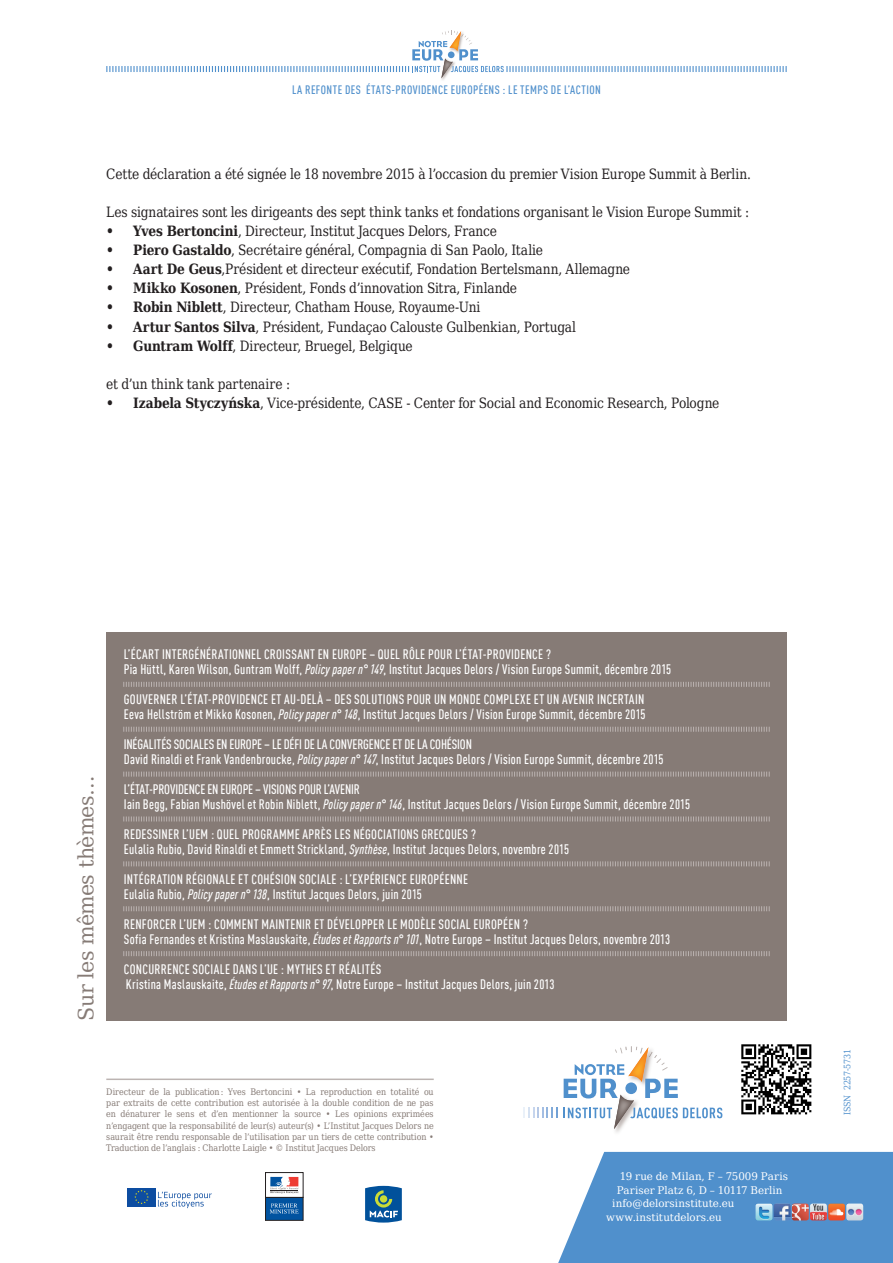
<style>
.page{position:relative;width:893px;height:1263px;background:#fff}
.page>*{position:absolute;margin:0;border:0;box-sizing:border-box;transform-origin:0 0}
.t1{font:21px "DejaVu Serif";letter-spacing:-.04em;color:#867b76}
.FR_TRI_Texte_courant{font:14.25px "DejaVu Serif Condensed";letter-spacing:-.01em;color:#231f20;scale:.95 1}
.PP_SMT_auteur{font:500 condensed 13.5px "DIN Offc Pro";letter-spacing:.02em;color:#fff}
.PP_SMT_titre{font:500 condensed 13.5px "DIN Offc Pro";letter-spacing:.02em;color:#fff}
.PP_SMT_titre-2{font:500 condensed 13.5px "DIN Offc Pro";letter-spacing:-.01em;color:#fff}
.PP_SMT_auteur_fin{font:500 condensed 13.5px "DIN Offc Pro";letter-spacing:.025em;color:#fff}
.FR_TRI_titre_courant{font:500 condensed 12px "DIN Offc Pro";letter-spacing:.06em;color:#5090cc}
.t2{font:10.5px "DejaVu Serif";color:#fff}
.t3{font:9px/11.2px "DejaVu Serif Condensed";letter-spacing:-.005em;color:#867b76;text-align:justify}
.t4{font:9px "DejaVu Serif Condensed";letter-spacing:-.02em;color:#5090cc}
.s1{font-weight:700}
.s2{font-style:italic}
</style>
<div class="page">
<svg style="left:106px;top:31px;width:681px;height:47px"></svg>
<div style="left:106px;top:632px;width:681px;height:388px;background:#867b76"></div>
<svg style="left:123px;top:682px;width:647px;height:5px"></svg>
<svg style="left:123px;top:726px;width:647px;height:6px"></svg>
<svg style="left:123px;top:771px;width:647px;height:6px"></svg>
<svg style="left:123px;top:816px;width:647px;height:6px"></svg>
<svg style="left:123px;top:861px;width:647px;height:6px"></svg>
<svg style="left:123px;top:906px;width:647px;height:6px"></svg>
<svg style="left:123px;top:951px;width:647px;height:5px"></svg>
<svg style="left:558px;top:1152px;width:335px;height:111px;background:#5c98cf"></svg>
<hr style="left:106px;top:1078px;width:328px;height:2px;background:#bcb4b2">
<img style="left:614px;top:1129px;width:7px;height:4px">
<svg style="left:523px;top:1108px;width:35px;height:10px"></svg>
<svg style="left:564px;top:1046px;width:158px;height:83px"></svg>
<img style="left:774px;top:1203px;width:89px;height:17px">
<img style="left:756px;top:1203px;width:16px;height:17px">
<svg style="left:365px;top:1186px;width:37px;height:36px"></svg>
<div style="left:265px;top:1197px;width:38px;height:23px;background:#0153a0"></div>
<div style="left:265px;top:1197px;width:38px;height:23px;border:1px solid #231f20"></div>
<svg style="left:270px;top:1176px;width:29px;height:18px"></svg>
<div style="left:265px;top:1172px;width:38px;height:25px;border:1px solid #231f20"></div>
<svg style="left:270px;top:1177px;width:28px;height:16px"></svg>
<svg style="left:270px;top:1203px;width:29px;height:10px"></svg>
<div style="left:128px;top:1188px;width:28px;height:18px;background:#0d4da1"></div>
<svg style="left:134px;top:1190px;width:15px;height:14px"></svg>
<svg style="left:158px;top:1191px;width:54px;height:17px"></svg>
<img style="left:741px;top:1044px;width:71px;height:71px">
<p class="FR_TRI_titre_courant" style="left:292px;top:81px;width:20px">Larefonte</p>
<p class="FR_TRI_titre_courant" style="left:345px;top:81px;width:6px">des</p>
<p class="FR_TRI_titre_courant" style="left:366px;top:81px;width:11px">États</p>
<p class="FR_TRI_titre_courant" style="left:392px;top:81px;width:11px">-providence</p>
<p class="FR_TRI_titre_courant" style="left:451px;top:81px;width:6px">européens</p>
<p class="FR_TRI_titre_courant" style="left:502px;top:81px;width:25px">: Le temps</p>
<p class="FR_TRI_titre_courant" style="left:551px;top:81px;width:26px">de l’action</p>
<p class="FR_TRI_Texte_courant" style="left:106px;top:161px;width:680px">Cette déclaration a été signée le 18 novembre 2015 à l’occasion du premier Vision Europe Summit à Berlin.</p>
<p class="FR_TRI_Texte_courant" style="left:106px;top:199px;width:678px">Les signataires sont les dirigeants des sept think tanks et fondations organisant le Vision Europe Summit :</p>
<p class="FR_TRI_Texte_courant" style="left:106px;top:218px;width:413px"><span class="s1">• Yves Bertoncini</span>, Directeur, Institut Jacques Delors, France</p>
<p class="FR_TRI_Texte_courant" style="left:106px;top:237px;width:461px"><span class="s1">• Piero Gastaldo</span>, Secrétaire général, Compagnia di San Paolo, Italie</p>
<p class="FR_TRI_Texte_courant" style="left:106px;top:256px;width:553px"><span class="s1">• Aart De Geus</span>,Président et directeur exécutif, Fondation Bertelsmann, Allemagne</p>
<p class="FR_TRI_Texte_courant" style="left:106px;top:276px;width:434px"><span class="s1">• Mikko Kosonen</span>, Président, Fonds d’innovation Sitra, Finlande</p>
<p class="FR_TRI_Texte_courant" style="left:106px;top:295px;width:395px"><span class="s1">• Robin Niblett</span>, Directeur, Chatham House, Royaume-Uni</p>
<p class="FR_TRI_Texte_courant" style="left:106px;top:314px;width:496px"><span class="s1">• Artur Santos Silva</span>, Président, Fundaçao Calouste Gulbenkian, Portugal</p>
<p class="FR_TRI_Texte_courant" style="left:106px;top:333px;width:324px"><span class="s1">• Guntram Wolff</span>, Directeur, Bruegel, Belgique</p>
<p class="FR_TRI_Texte_courant" style="left:106px;top:371px;width:195px">et d’un think tank partenaire :</p>
<p class="FR_TRI_Texte_courant" style="left:106px;top:390px;width:647px"><span class="s1">• Izabela Styczyńska</span>, Vice-présidente, CASE - Center for Social and Economic Research, Pologne</p>
<p class="t1" style="left:67px;top:1020px;width:246px;rotate:-90deg">Sur les mêmes thèmes…</p>
<p class="PP_SMT_titre" style="left:124px;top:645px;width:429px">L’ÉCART INTERGÉNÉRATIONNEL CROISSANT EN EUROPE – QUEL RÔLE POUR L’ÉTAT-PROVIDENCE ?</p>
<p class="PP_SMT_auteur" style="left:124px;top:660px;width:549px">Pia Hüttl, Karen Wilson, Guntram Wolff, <span class="s2">Policy paper n° 149</span>, Institut Jacques Delors / Vision Europe Summit, décembre 2015</p>
<p class="PP_SMT_titre" style="left:124px;top:689px;width:522px">GOUVERNER L’ÉTAT-PROVIDENCE ET AU-DELÀ – DES SOLUTIONS POUR UN MONDE COMPLEXE ET UN AVENIR INCERTAIN</p>
<p class="PP_SMT_auteur" style="left:124px;top:704px;width:523px">Eeva Hellström et Mikko Kosonen, <span class="s2">Policy paper n° 148</span>, Institut Jacques Delors / Vision Europe Summit, décembre 2015</p>
<p class="PP_SMT_titre-2" style="left:124px;top:734px;width:350px">INÉGALITÉS SOCIALES EN EUROPE – LE DÉFI DE LA CONVERGENCE ET DE LA COHÉSION</p>
<p class="PP_SMT_auteur" style="left:124px;top:749px;width:541px">David Rinaldi et Frank Vandenbroucke, <span class="s2">Policy paper n° 147</span>, Institut Jacques Delors / Vision Europe Summit, décembre 2015</p>
<p class="PP_SMT_titre-2" style="left:124px;top:779px;width:237px">L’ÉTAT-PROVIDENCE EN EUROPE – VISIONS POUR L’AVENIR</p>
<p class="PP_SMT_auteur" style="left:124px;top:794px;width:568px">Iain Begg, Fabian Mushövel et Robin Niblett, <span class="s2">Policy paper n° 146</span>, Institut Jacques Delors / Vision Europe Summit, décembre 2015</p>
<p class="PP_SMT_titre" style="left:124px;top:824px;width:354px">REDESSINER L’UEM : QUEL PROGRAMME APRÈS LES NÉGOCIATIONS GRECQUES ?</p>
<p class="PP_SMT_auteur" style="left:124px;top:839px;width:447px">Eulalia Rubio, David Rinaldi et Emmett Strickland, <span class="s2">Synthèse</span>, Institut Jacques Delors, novembre 2015</p>
<p class="PP_SMT_titre" style="left:124px;top:869px;width:346px">INTÉGRATION RÉGIONALE ET COHÉSION SOCIALE : L’EXPÉRIENCE EUROPÉENNE</p>
<p class="PP_SMT_auteur" style="left:124px;top:884px;width:300px">Eulalia Rubio, <span class="s2">Policy paper n° 138</span>, Institut Jacques Delors, juin 2015</p>
<p class="PP_SMT_titre" style="left:124px;top:914px;width:406px">RENFORCER L’UEM : COMMENT MAINTENIR ET DÉVELOPPER LE MODÈLE SOCIAL EUROPÉEN ?</p>
<p class="PP_SMT_auteur" style="left:124px;top:929px;width:548px">Sofia Fernandes et Kristina Maslauskaite, <span class="s2">Études et Rapports n° 101</span>, Notre Europe – Institut Jacques Delors, novembre 2013</p>
<p class="PP_SMT_titre" style="left:124px;top:959px;width:259px">CONCURRENCE SOCIALE DANS L’UE : MYTHES ET RÉALITÉS</p>
<p class="PP_SMT_auteur_fin" style="left:126px;top:974px;width:430px">Kristina Maslauskaite, <span class="s2">Études et Rapports n° 97</span>, Notre Europe – Institut Jacques Delors, juin 2013</p>
<p class="t3" style="left:106px;top:1085px;width:329px">Directeur de la publication : Yves Bertoncini • La reproduction en totalité ou par extraits de cette contribution est autorisée à la double condition de ne pas en dénaturer le sens et d’en mentionner la source • Les opinions exprimées n’engagent que la responsabilité de leur(s) auteur(s) • L’Institut Jacques Delors ne saurait être rendu responsable de l’utilisation par un tiers de cette contribution • Traduction de l’anglais : Charlotte Laigle • © Institut Jacques Delors</p>
<p class="t2" style="left:620px;top:1167px;width:170px">19 rue de Milan, F – 75009 Paris</p>
<p class="t2" style="left:617px;top:1180px;width:167px">Pariser Platz 6, D – 10117 Berlin</p>
<p class="t2" style="left:612px;top:1194px;width:124px">info@delorsinstitute.eu</p>
<p class="t2" style="left:606px;top:1207px;width:117px">www.institutdelors.eu</p>
<p class="t4" style="left:839px;top:1115px;width:68px;rotate:-90deg">ISSN 2257-5731</p>
</div>
